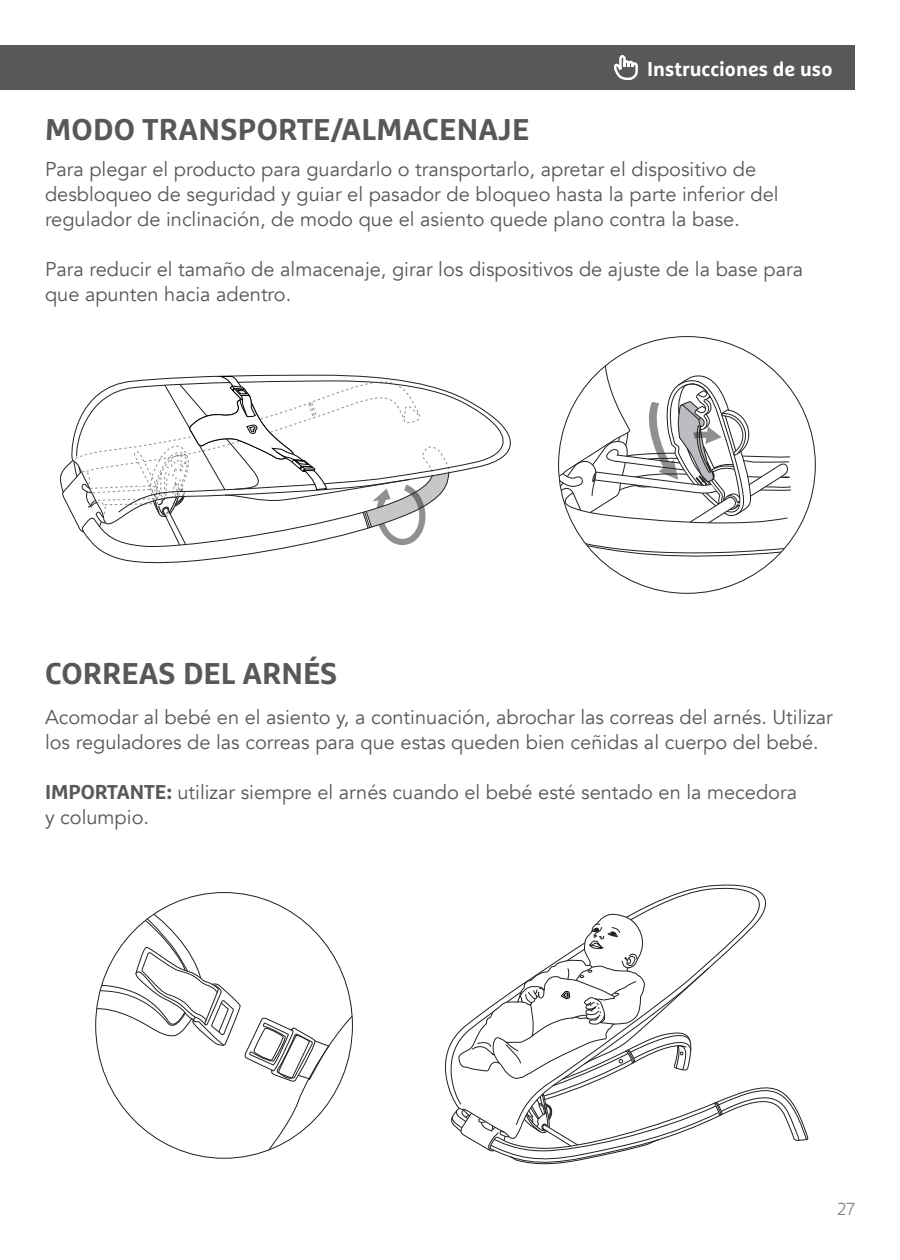
<style>
.page{position:relative;width:900px;height:1260px;background:#fff}
.page>*{position:absolute;margin:0;border:0;box-sizing:border-box;transform-origin:0 0}
.Content__Title{font:700 30px "Marselis OT";letter-spacing:.01em;color:#57585a}
.t1{font:20px/25px "Avenir";color:#57585a}
.t2{font:700 20px "Marselis OT";color:#fff}
.t3{font:300 17.5px "Marselis OT";color:#828487}
.s1{font-family:"Marselis OT";font-weight:700}
</style>
<div class="page">
<div style="left:0;top:45px;width:855px;height:45px;background:#57585a"></div>
<svg style="left:613px;top:55px;width:25px;height:25px"></svg>
<svg style="left:449px;top:391px;width:62px;height:85px"></svg>
<svg style="left:59px;top:376px;width:390px;height:188px"></svg>
<svg style="left:578px;top:534px;width:210px;height:28px"></svg>
<svg style="left:559px;top:337px;width:234px;height:186px"></svg>
<svg style="left:96px;top:893px;width:256px;height:265px"></svg>
<svg style="left:444px;top:885px;width:322px;height:208px"></svg>
<svg style="left:450px;top:913px;width:359px;height:252px"></svg>
<p class="t2" style="left:647px;top:57px;width:187px">Instrucciones de uso</p>
<p class="Content__Title" style="left:45px;top:111px;width:486px">MODO TRANSPORTE/ALMACENAJE</p>
<p class="t1" style="left:45px;top:157px;width:735px">Para plegar el producto para guardarlo o transportarlo, apretar el dispositivo de desbloqueo de seguridad y guiar el pasador de bloqueo hasta la parte inferior del regulador de inclinación, de modo que el asiento quede plano contra la base.</p>
<p class="t1" style="left:45px;top:257px;width:760px">Para reducir el tamaño de almacenaje, girar los dispositivos de ajuste de la base para que apunten hacia adentro.</p>
<p class="Content__Title" style="left:45px;top:654px;width:294px">CORREAS DEL ARNÉS</p>
<p class="t1" style="left:45px;top:705px;width:789px">Acomodar al bebé en el asiento y, a continuación, abrochar las correas del arnés. Utilizar los reguladores de las correas para que estas queden bien ceñidas al cuerpo del bebé.</p>
<p class="t1" style="left:45px;top:780px;width:754px"><span class="s1">IMPORTANTE:</span> utilizar siempre el arnés cuando el bebé esté sentado en la mecedora y columpio.</p>
<p class="t3" style="left:837px;top:1198px;width:19px">27</p>
</div>
